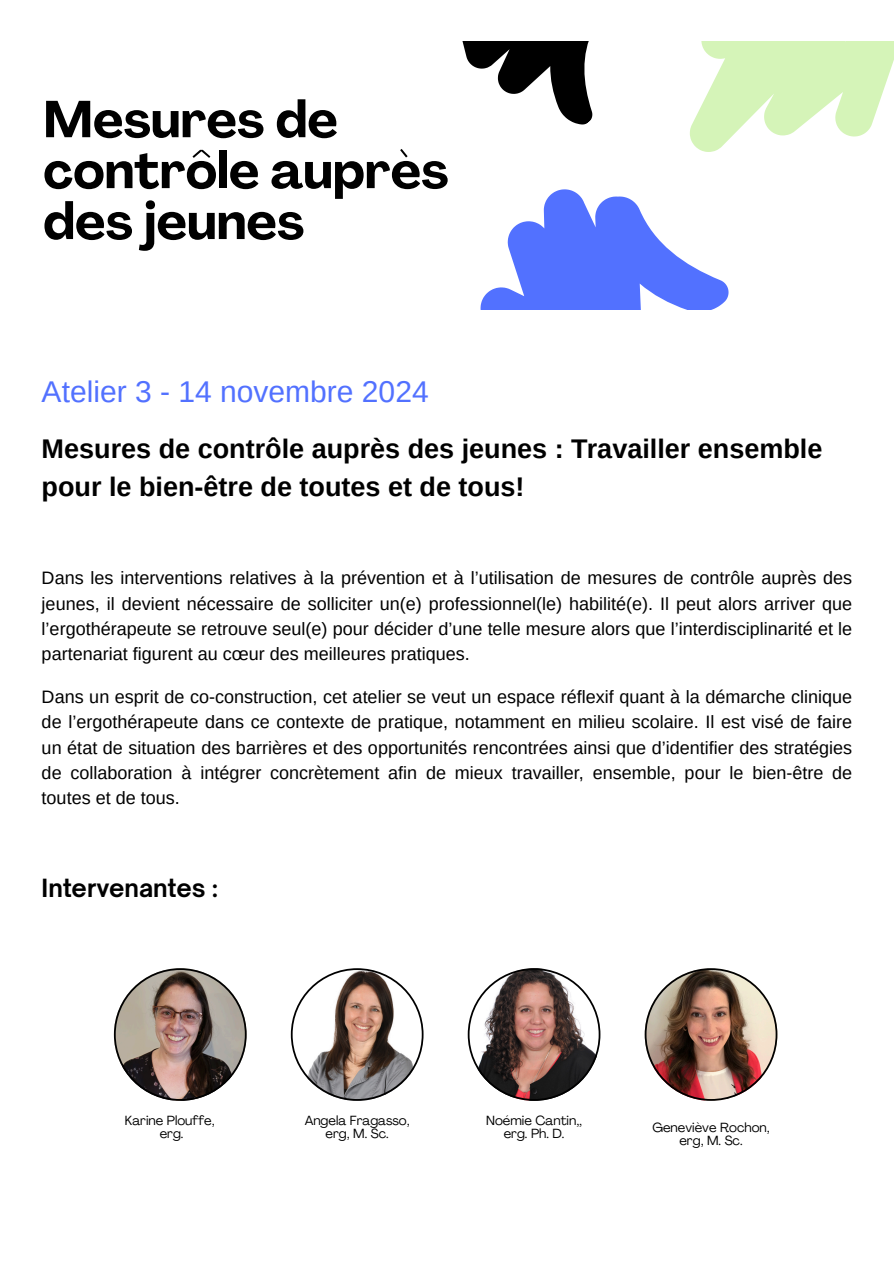
<style>
.page{position:relative;width:894px;height:1263px;background:#fff}
.page>*{position:absolute;margin:0;border:0;box-sizing:border-box;transform-origin:0 0}
.t1{font:700 51.15px/50.8px "Agrandir";color:#000}
.t2{font:30px "Arimo";color:#5271ff}
.t3{font:700 27px/38.2px "Arimo";color:#000}
.t4{font:700 24px "Open Sauce One";color:#000}
.t5{font:18px/25.3px "Arimo";color:#000;text-align:justify}
.t6{font:13.05px "Agrandir";color:#000}
</style>
<div class="page">
<svg style="left:462px;top:42px;width:131px;height:83px"></svg>
<svg style="left:480px;top:189px;width:248px;height:120px"></svg>
<svg style="left:689px;top:42px;width:204px;height:110px"></svg>
<svg style="left:467px;top:968px;width:133px;height:133px"></svg>
<img style="left:114px;top:968px;width:132px;height:133px">
<svg style="left:291px;top:968px;width:132px;height:133px"></svg>
<img style="left:644px;top:968px;width:133px;height:133px">
<p class="t1" style="left:43px;top:99px;width:406px">Mesures de contrôle auprès des jeunes</p>
<h2 class="t2" style="left:42px;top:374px;width:388px">Atelier 3 - 14 novembre 2024</h2>
<h1 class="t3" style="left:42px;top:429px;width:782px">Mesures de contrôle auprès des jeunes : Travailler ensemble pour le bien-être de toutes et de tous!</h1>
<p class="t5" style="left:42px;top:565px;width:811px">Dans les interventions relatives à la prévention et à l’utilisation de mesures de contrôle auprès des jeunes, il devient nécessaire de solliciter un(e) professionnel(le) habilité(e). Il peut alors arriver que l’ergothérapeute se retrouve seul(e) pour décider d’une telle mesure alors que l’interdisciplinarité et le partenariat figurent au cœur des meilleures pratiques.</p>
<p class="t5" style="left:42px;top:684px;width:811px">Dans un esprit de co-construction, cet atelier se veut un espace réflexif quant à la démarche clinique de l’ergothérapeute dans ce contexte de pratique, notamment en milieu scolaire. Il est visé de faire un état de situation des barrières et des opportunités rencontrées ainsi que d’identifier des stratégies de collaboration à intégrer concrètement afin de mieux travailler, ensemble, pour le bien-être de toutes et de tous.</p>
<h3 class="t4" style="left:42px;top:873px;width:178px">Intervenantes :</h3>
<p class="t6" style="left:125px;top:1115px;width:91px">Karine Plouffe,</p>
<p class="t6" style="left:160px;top:1128px;width:25px">erg.</p>
<p class="t6" style="left:304px;top:1115px;width:106px">Angela Fragasso,</p>
<p class="t6" style="left:325px;top:1128px;width:65px">erg, M. Sc.</p>
<p class="t6" style="left:486px;top:1115px;width:97px">Noémie Cantin,,</p>
<p class="t6" style="left:503px;top:1128px;width:62px">erg. Ph. D.</p>
<p class="t6" style="left:652px;top:1122px;width:119px">Geneviève Rochon,</p>
<p class="t6" style="left:679px;top:1135px;width:65px">erg, M. Sc.</p>
</div>
